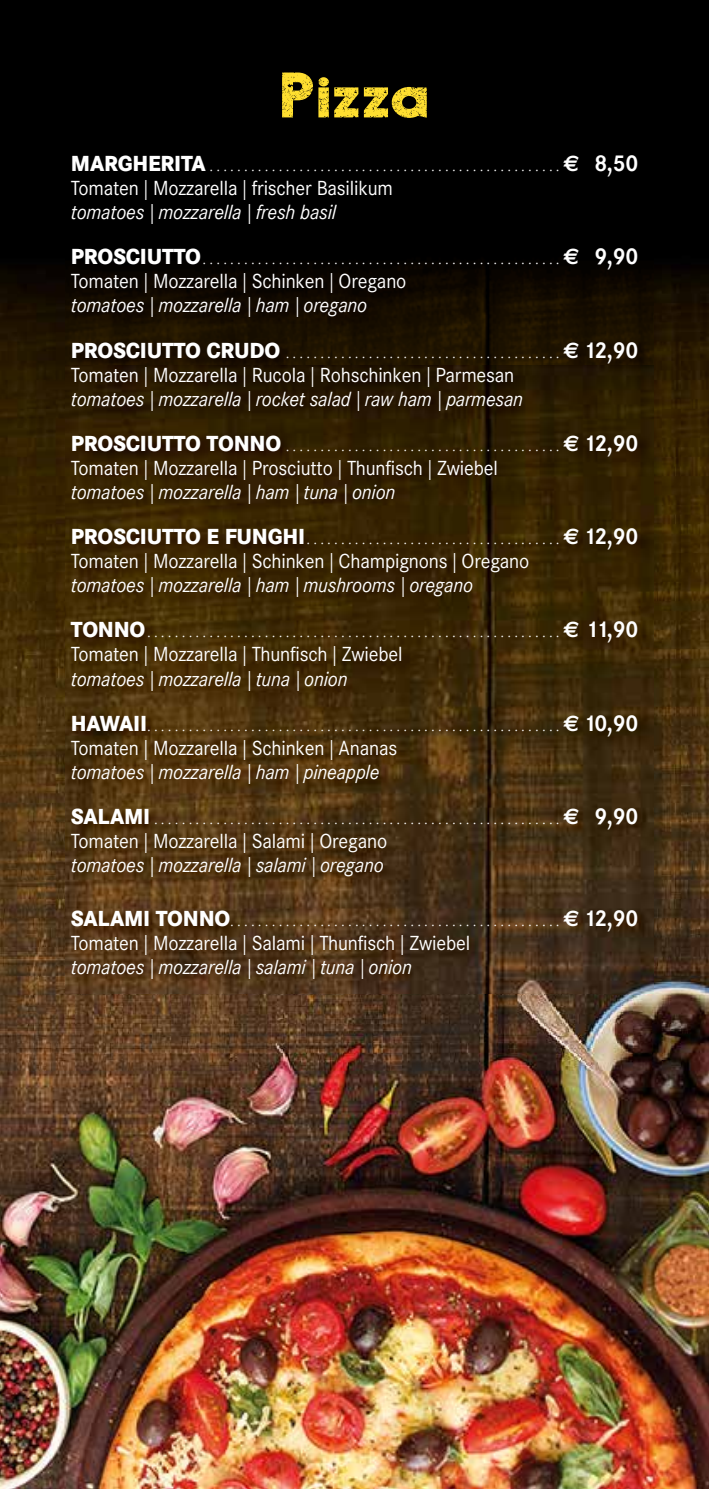
<style>
.page{position:relative;width:709px;height:1489px;background:#fff}
.page>*{position:absolute;margin:0;border:0;box-sizing:border-box;transform-origin:0 0}
.t1{font:60px "Soto";color:#ffdf30;scale:1.13 1}
.t2{font:20px "Corporate SBQ";letter-spacing:-.01em;color:#fff;scale:.95 1}
.t3{font:italic 20px "Corporate SBQ";letter-spacing:-.01em;color:#fff;scale:.95 1}
.t4{font:300 14.5px "Corporate SBQ";color:#fff;scale:.95 1}
.s1{font-family:"Corporate S";font-weight:800;font-size:22.5px}
.s2{font-family:"Euro Sans Std";font-weight:700;font-size:22.5px}
.s3{font-weight:700;font-size:22.5px}
</style>
<div class="page">
<div style="left:0;top:0;width:709px;height:1488px;background:#000"></div>
<img style="left:0;top:270px;width:709px;height:1218px">
<img style="left:66px;top:266px;width:587px;height:727px">
<h1 class="t1" style="left:279px;top:59px;width:135px">Pizza</h1>
<p class="t4" style="left:71px;top:158px;width:599px"><span class="s1">MARGHERITA</span> . . . . . . . . . . . . . . . . . . . . . . . . . . . . . . . . . . . . . . . . . . . . . . . . . . . <span class="s2">€</span> <span class="s3">8,50</span></p>
<h2 class="t2" style="left:71px;top:176px;width:340px">Tomaten | Mozzarella | frischer Basilikum</h2>
<h2 class="t3" style="left:71px;top:200px;width:281px">tomatoes | mozzarella | fresh basil</h2>
<p class="t4" style="left:71px;top:251px;width:599px"><span class="s1">PROSCIUTTO</span> . . . . . . . . . . . . . . . . . . . . . . . . . . . . . . . . . . . . . . . . . . . . . . . . . . . . <span class="s2">€</span> <span class="s3">9,90</span></p>
<h2 class="t2" style="left:71px;top:270px;width:355px">Tomaten | Mozzarella | Schinken | Oregano</h2>
<h2 class="t3" style="left:71px;top:293px;width:313px">tomatoes | mozzarella | ham | oregano</h2>
<p class="t4" style="left:71px;top:344px;width:599px"><span class="s1">PROSCIUTTO CRUDO</span> . . . . . . . . . . . . . . . . . . . . . . . . . . . . . . . . . . . . . . . . <span class="s2">€</span> <span class="s3">12,90</span></p>
<h2 class="t2" style="left:71px;top:363px;width:468px">Tomaten | Mozzarella | Rucola | Rohschinken | Parmesan</h2>
<h2 class="t3" style="left:71px;top:386px;width:477px">tomatoes | mozzarella | rocket salad | raw ham | parmesan</h2>
<p class="t4" style="left:71px;top:437px;width:599px"><span class="s1">PROSCIUTTO TONNO</span> . . . . . . . . . . . . . . . . . . . . . . . . . . . . . . . . . . . . . . . . <span class="s2">€</span> <span class="s3">12,90</span></p>
<h2 class="t2" style="left:71px;top:456px;width:451px">Tomaten | Mozzarella | Prosciutto | Thunfisch | Zwiebel</h2>
<h2 class="t3" style="left:71px;top:480px;width:343px">tomatoes | mozzarella | ham | tuna | onion</h2>
<p class="t4" style="left:71px;top:530px;width:599px"><span class="s1">PROSCIUTTO E FUNGHI</span> . . . . . . . . . . . . . . . . . . . . . . . . . . . . . . . . . . . . . <span class="s2">€</span> <span class="s3">12,90</span></p>
<h2 class="t2" style="left:71px;top:549px;width:484px">Tomaten | Mozzarella | Schinken | Champignons | Oregano</h2>
<h2 class="t3" style="left:71px;top:573px;width:425px">tomatoes | mozzarella | ham | mushrooms | oregano</h2>
<p class="t4" style="left:71px;top:624px;width:599px"><span class="s1">TONNO</span> . . . . . . . . . . . . . . . . . . . . . . . . . . . . . . . . . . . . . . . . . . . . . . . . . . . . . . . . . . . . <span class="s2">€</span> <span class="s3">11,90</span></p>
<h2 class="t2" style="left:71px;top:642px;width:350px">Tomaten | Mozzarella | Thunfisch | Zwiebel</h2>
<h2 class="t3" style="left:71px;top:666px;width:293px">tomatoes | mozzarella | tuna | onion</h2>
<p class="t4" style="left:71px;top:717px;width:599px"><span class="s1">HAWAII</span> . . . . . . . . . . . . . . . . . . . . . . . . . . . . . . . . . . . . . . . . . . . . . . . . . . . . . . . . . . . . <span class="s2">€</span> <span class="s3">10,90</span></p>
<h2 class="t2" style="left:71px;top:736px;width:345px">Tomaten | Mozzarella | Schinken | Ananas</h2>
<h2 class="t3" style="left:71px;top:759px;width:326px">tomatoes | mozzarella | ham | pineapple</h2>
<p class="t4" style="left:71px;top:810px;width:599px"><span class="s1">SALAMI</span> . . . . . . . . . . . . . . . . . . . . . . . . . . . . . . . . . . . . . . . . . . . . . . . . . . . . . . . . . . . <span class="s2">€</span> <span class="s3">9,90</span></p>
<h2 class="t2" style="left:71px;top:829px;width:334px">Tomaten | Mozzarella | Salami | Oregano</h2>
<h2 class="t3" style="left:71px;top:852px;width:331px">tomatoes | mozzarella | salami | oregano</h2>
<p class="t4" style="left:71px;top:912px;width:599px"><span class="s1">SALAMI TONNO</span> . . . . . . . . . . . . . . . . . . . . . . . . . . . . . . . . . . . . . . . . . . . . . . . . <span class="s2">€</span> <span class="s3">12,90</span></p>
<h2 class="t2" style="left:71px;top:931px;width:422px">Tomaten | Mozzarella | Salami | Thunfisch | Zwiebel</h2>
<h2 class="t3" style="left:71px;top:954px;width:360px">tomatoes | mozzarella | salami | tuna | onion</h2>
</div>
